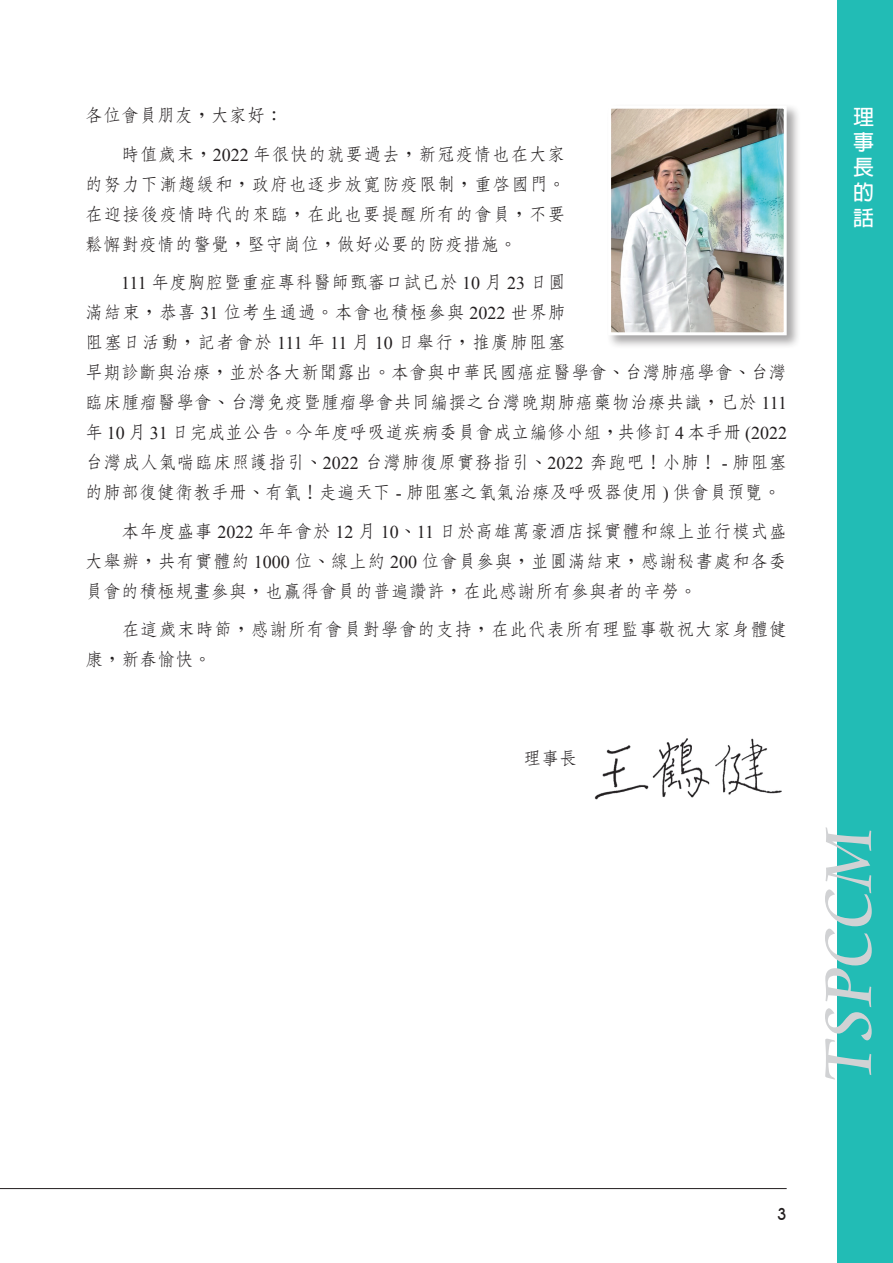
<style>
.page{position:relative;width:893px;height:1263px;background:#fff}
.page>*{position:absolute;margin:0;border:0;box-sizing:border-box;transform-origin:0 0}
.t1{font:72px "Cataneo BT";color:#d1d2d4}
.t2{font:700 21px/25.2px "AR Hei B5";color:#fff;text-align:justify}
.t3{font:500 18px/30px "Nan Sung";letter-spacing:.01em;color:#231f20}
.t4{font:500 18px/30px "Nan Sung";letter-spacing:.03em;color:#231f20}
.t5{font:500 16.5px "Avant Garde IT Cby BT";color:#231f20}
.s1{font-family:"Times New Roman";font-weight:400}
</style>
<div class="page">
<hr style="left:0;top:1188px;width:787px;height:1px;background:#231f20">
<div style="left:838px;top:0;width:55px;height:1263px;background:#22bcb5"></div>
<div style="left:606px;top:103px;width:195px;height:247px;background:#231f20;opacity:.4"></div>
<img style="left:612px;top:110px;width:171px;height:221px">
<div style="left:608px;top:106px;width:179px;height:229px;border:3px solid #fff"></div>
<img style="left:594px;top:738px;width:188px;height:62px">
<p class="t3" style="left:121px;top:96px;width:446px;line-height:38.5px;text-indent:-36px">各位會員朋友，大家好：<br>時值歲末，<span class="s1">2022</span> 年很快的就要過去，新冠疫情也在大家</p>
<p class="t3" style="left:85px;top:169px;width:482px;text-align:justify">的努力下漸趨緩和，政府也逐步放寬防疫限制，重啟國門。在迎接後疫情時代的來臨，在此也要提醒所有的會員，不要鬆懈對疫情的警覺，堅守崗位，做好必要的防疫措施。</p>
<p class="t3" style="left:85px;top:267px;width:703px;text-indent:36px"><span class="s1">111</span> 年度胸腔暨重症專科醫師甄審口試已於 <span class="s1">10</span> 月 <span class="s1">23</span> 日圓<br>滿結束，恭喜 <span class="s1">31</span> 位考生通過。本會也積極參與 <span class="s1">2022</span> 世界肺<br>阻塞日活動，記者會於 <span class="s1">111</span> 年 <span class="s1">11</span> 月 <span class="s1">10</span> 日舉行，推廣肺阻塞<br>早期診斷與治療，並於各大新聞露出。本會與中華民國癌症醫學會、台灣肺癌學會、台灣臨床腫瘤醫學會、台灣免疫暨腫瘤學會共同編撰之台灣晚期肺癌藥物治療共識，已於 <span class="s1">111</span>年 <span class="s1">10</span> 月 <span class="s1">31</span> 日完成並公告。今年度呼吸道疾病委員會成立編修小組，共修訂 <span class="s1">4</span> 本手冊 <span class="s1">(2022</span>台灣成人氣喘臨床照護指引、<span class="s1">2022</span> 台灣肺復原實務指引、<span class="s1">2022</span> 奔跑吧！小肺！ <span class="s1">-</span> 肺阻塞的肺部復健衛教手冊、有氧！走遍天下 <span class="s1">-</span> 肺阻塞之氧氣治療及呼吸器使用 <span class="s1">)</span> 供會員預覽。</p>
<p class="t3" style="left:85px;top:516px;width:703px;text-align:justify;text-indent:36px">本年度盛事 <span class="s1">2022</span> 年年會於 <span class="s1">12</span> 月 <span class="s1">10</span>、<span class="s1">11</span> 日於高雄萬豪酒店採實體和線上並行模式盛大舉辦，共有實體約 <span class="s1">1000</span> 位、線上約 <span class="s1">200</span> 位會員參與，並圓滿結束，感謝秘書處和各委員會的積極規畫參與，也贏得會員的普遍讚許，在此感謝所有參與者的辛勞。</p>
<p class="t4" style="left:85px;top:614px;width:703px;text-indent:36px">在這歲末時節，感謝所有會員對學會的支持，在此代表所有理監事敬祝大家身體健康，新春愉快。</p>
<p class="t3" style="left:523px;top:743px;width:55px">理事長</p>
<p class="t2" style="left:853px;top:104px;width:22px">理事長的話</p>
<h1 class="t1" style="left:803px;top:1082px;width:260px;rotate:-90deg">TSPCCM</h1>
<p class="t5" style="left:777px;top:1204px;width:11px">3</p>
</div>
